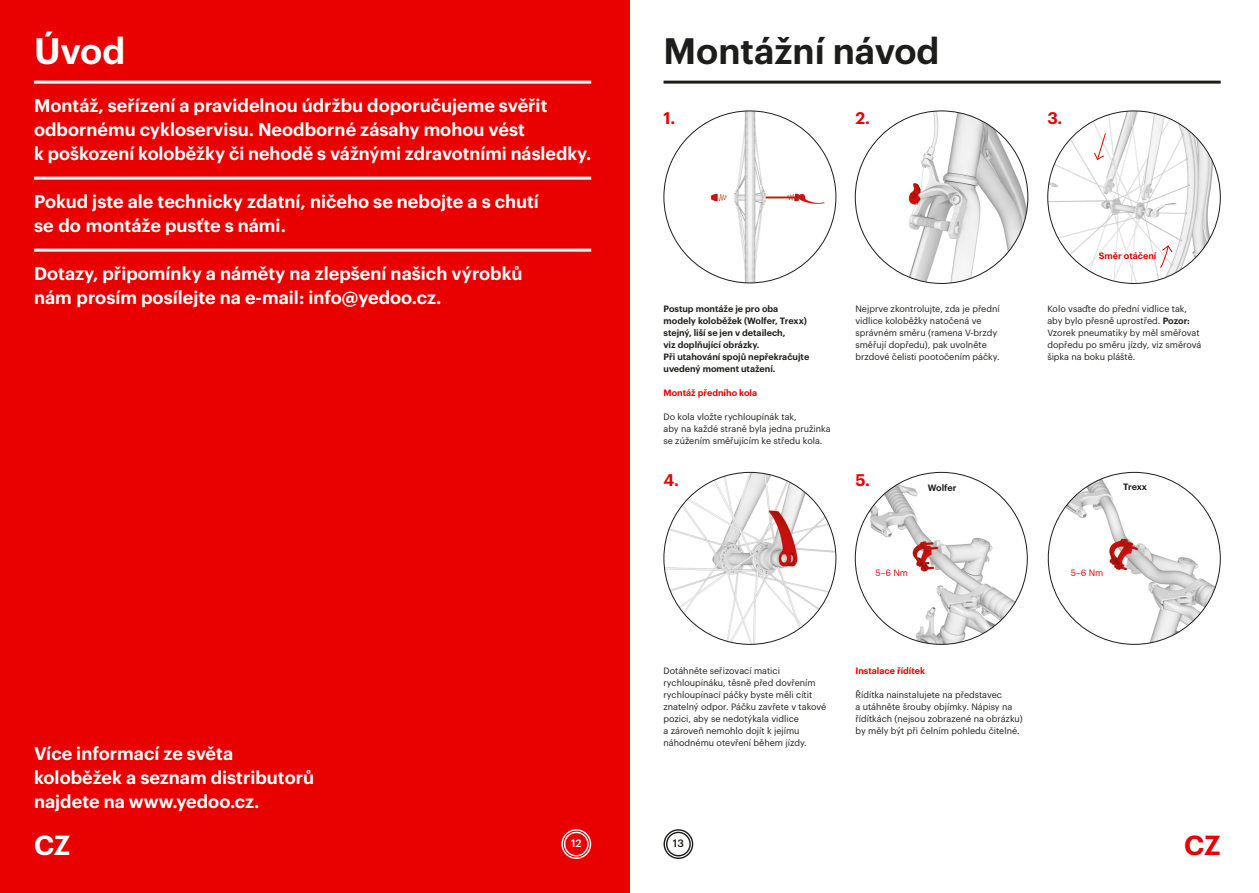
<style>
.page{position:relative;width:1259px;height:893px;background:#fff}
.page>*{position:absolute;margin:0;border:0;box-sizing:border-box;transform-origin:0 0}
.t1{font:600 36px "Graphik";color:#1d1d1b}
.t2{font:600 36px "Graphik";color:#fff}
.t3{font:600 27px "Graphik";color:#e90000}
.t4{font:600 27px "Graphik";color:#fff}
.t5{font:600 18px/24px "Graphik";color:#fff}
.t6{font:600 16.5px "Graphik";color:#e90000}
.t7{font:500 10.5px "Graphik";color:#1d1d1b}
.t8{font:500 10.5px "Graphik";color:#fff}
.t9{font:9px/12px "Graphik";color:#1d1d1b}
.t10{font:600 9px/12px "Graphik";color:#1d1d1b}
.t11{font:600 9px "Graphik";color:#e90000}
.t12{font:9px "Graphik";color:#e90000}
.s1{font-weight:600}
</style>
<div class="page">
<svg style="left:663px;top:829px;width:30px;height:30px"></svg>
<div style="left:0;top:0;width:629px;height:893px;background:#e90000"></div>
<hr style="left:34px;top:81px;width:557px;height:3px;background:#fff">
<hr style="left:34px;top:177px;width:557px;height:3px;background:#fff">
<hr style="left:34px;top:249px;width:557px;height:3px;background:#fff">
<img style="left:664px;top:111px;width:172px;height:172px;border-radius:86px">
<img style="left:855px;top:472px;width:165px;height:172px">
<img style="left:1048px;top:472px;width:172px;height:172px">
<img style="left:664px;top:472px;width:172px;height:172px;border-radius:86px">
<img style="left:855px;top:111px;width:173px;height:172px;border-radius:86px">
<hr style="left:663px;top:81px;width:557px;height:3px;background:#1d1d1b">
<img style="left:1047px;top:111px;width:173px;height:172px;border-radius:86px">
<svg style="left:1093px;top:132px;width:13px;height:28px"></svg>
<svg style="left:1159px;top:245px;width:14px;height:24px"></svg>
<svg style="left:561px;top:829px;width:30px;height:30px"></svg>
<h1 class="t2" style="left:34px;top:23px;width:93px">Úvod</h1>
<h3 class="t5" style="left:34px;top:92px;width:559px">Montáž, seřízení a pravidelnou údržbu doporučujeme svěřit odbornému cykloservisu. Neodborné zásahy mohou vést<br>k poškození koloběžky či nehodě s vážnými zdravotními následky.</h3>
<h3 class="t5" style="left:34px;top:188px;width:506px">Pokud jste ale technicky zdatní, ničeho se nebojte a s chutí se do montáže pusťte s námi.</h3>
<h3 class="t5" style="left:34px;top:260px;width:490px">Dotazy, připomínky a náměty na zlepšení našich výrobků nám prosím posílejte na e-mail: info@yedoo.cz.</h3>
<h3 class="t5" style="left:34px;top:740px;width:282px">Více informací ze světa koloběžek a seznam distributorů najdete na www.yedoo.cz.</h3>
<h2 class="t4" style="left:34px;top:825px;width:38px">CZ</h2>
<p class="t8" style="left:571px;top:835px;width:12px">12</p>
<h1 class="t1" style="left:663px;top:23px;width:277px">Montážní návod</h1>
<h3 class="t6" style="left:663px;top:106px;width:13px">1.</h3>
<h3 class="t6" style="left:855px;top:106px;width:16px">2.</h3>
<h3 class="t6" style="left:1047px;top:106px;width:16px">3.</h3>
<p class="t11" style="left:1098px;top:249px;width:59px">Směr otáčení</p>
<p class="t10" style="left:663px;top:302px;width:147px">Postup montáže je pro oba modely koloběžek (Wolfer, Trexx) stejný, liší se jen v detailech,<br>viz doplňující obrázky.<br>Při utahování spojů nepřekračujte uvedený moment utažení.</p>
<p class="t11" style="left:663px;top:386px;width:95px">Montáž předního kola</p>
<p class="t9" style="left:663px;top:410px;width:169px">Do kola vložte rychloupínák tak,<br>aby na každé straně byla jedna pružinka se zúžením směřujícím ke středu kola.</p>
<h3 class="t6" style="left:663px;top:467px;width:17px">4.</h3>
<p class="t9" style="left:855px;top:302px;width:146px">Nejprve zkontrolujte, zda je přední vidlice koloběžky natočená ve správném směru (ramena V-brzdy směřují dopředu), pak uvolněte brzdové čelisti pootočením páčky.</p>
<p class="t9" style="left:1047px;top:302px;width:155px">Kolo vsaďte do přední vidlice tak, aby bylo přesně uprostřed. <span class="s1">Pozor:<br></span>Vzorek pneumatiky by měl směřovat dopředu po směru jízdy, viz směrová šipka na boku pláště.</p>
<h3 class="t6" style="left:855px;top:467px;width:16px">5.</h3>
<p class="t10" style="left:928px;top:481px;width:30px">Wolfer</p>
<p class="t10" style="left:1123px;top:480px;width:26px">Trexx</p>
<p class="t12" style="left:875px;top:566px;width:34px">5–6 Nm</p>
<p class="t12" style="left:1070px;top:566px;width:34px">5–6 Nm</p>
<p class="t9" style="left:663px;top:664px;width:164px">Dotáhněte seřizovací matici rychloupínáku, těsně před dovřením rychloupínací páčky byste měli cítit znatelný odpor. Páčku zavřete v takové pozici, aby se nedotýkala vidlice<br>a zároveň nemohlo dojít k jejímu náhodnému otevření během jízdy.</p>
<p class="t11" style="left:855px;top:664px;width:71px">Instalace řídítek</p>
<p class="t9" style="left:855px;top:688px;width:169px">Řídítka nainstalujete na představec<br>a utáhněte šrouby objímky. Nápisy na řídítkách (nejsou zobrazené na obrázku) by měly být při čelním pohledu čitelné.</p>
<p class="t7" style="left:673px;top:835px;width:13px">13</p>
<h2 class="t3" style="left:1184px;top:824px;width:38px">CZ</h2>
</div>
